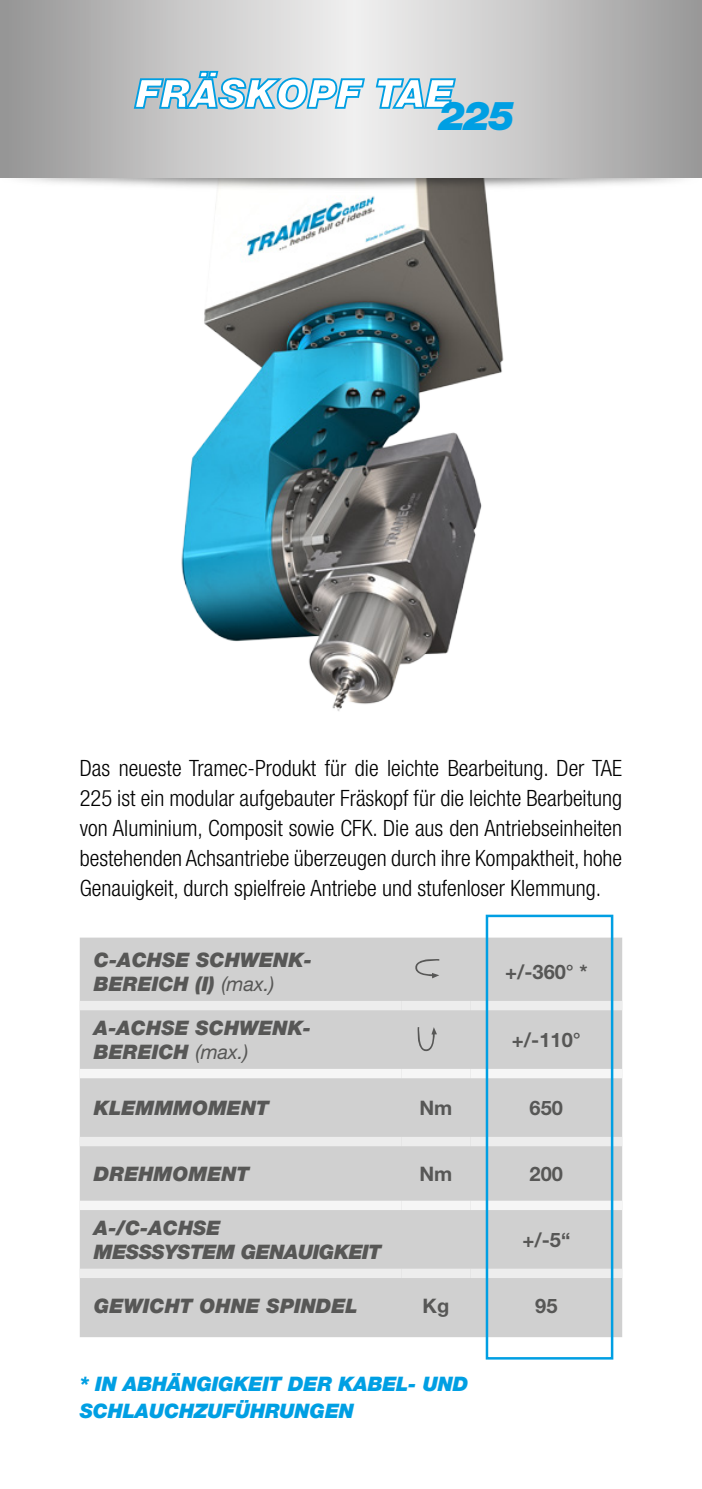
<style>
.page{position:relative;width:702px;height:1489px;background:#fff}
.page>*{position:absolute;margin:0;border:0;box-sizing:border-box;transform-origin:0 0}
.t1{font:italic 900 40px "Helvetica Neue LT";color:#009fe3}
.t2{font:300 condensed 22.5px/30px "Helvetica Neue LT";color:#000;text-align:justify}
.t3{font:italic 900 20px/24px "Helvetica Neue LT";color:#575756}
.t4{font:italic 900 20px/27.5px "Helvetica Neue LT";letter-spacing:-.01em;color:#009fe3}
.t5{font:700 20px "Helvetica Neue LT";color:#575756}
.t6{font:italic 900 20px/24px "Helvetica Neue LT";letter-spacing:-.025em;color:#575756}
.s1{font-weight:400}
</style>
<div class="page">
<img style="left:181px;top:193px;width:323px;height:518px">
<div style="left:80px;top:937px;width:542px;height:399px;background:#d0d0d0"></div>
<div style="left:80px;top:1000px;width:321px;height:10px;background:#ededed"></div>
<div style="left:401px;top:1000px;width:69px;height:10px;background:#ededed"></div>
<div style="left:470px;top:1000px;width:152px;height:10px;background:#ededed"></div>
<div style="left:80px;top:1136px;width:321px;height:10px;background:#ededed"></div>
<div style="left:401px;top:1136px;width:69px;height:10px;background:#ededed"></div>
<div style="left:470px;top:1136px;width:152px;height:10px;background:#ededed"></div>
<div style="left:80px;top:1268px;width:321px;height:9px;background:#ededed"></div>
<div style="left:401px;top:1268px;width:69px;height:9px;background:#ededed"></div>
<div style="left:470px;top:1268px;width:152px;height:9px;background:#ededed"></div>
<div style="left:80px;top:1068px;width:321px;height:10px;background:#f6f6f6"></div>
<div style="left:401px;top:1068px;width:69px;height:10px;background:#f6f6f6"></div>
<div style="left:470px;top:1068px;width:152px;height:10px;background:#f6f6f6"></div>
<div style="left:80px;top:1200px;width:321px;height:9px;background:#f6f6f6"></div>
<div style="left:401px;top:1200px;width:69px;height:9px;background:#f6f6f6"></div>
<div style="left:470px;top:1200px;width:152px;height:9px;background:#f6f6f6"></div>
<svg style="left:413px;top:958px;width:26px;height:20px"></svg>
<svg style="left:417px;top:1027px;width:20px;height:25px"></svg>
<img style="left:0;top:177px;width:702px;height:16px">
<svg style="left:0;top:0;width:702px;height:177px;background:#c1c1c1"></svg>
<svg style="left:133px;top:55px;width:324px;height:55px"></svg>
<div style="left:485px;top:914px;width:128px;height:445px;border:2px solid #009fe3"></div>
<p class="t1" style="left:439px;top:91px;width:78px">225</p>
<p class="t2" style="left:80px;top:753px;width:544px">Das neueste Tramec-Produkt für die leichte Bearbeitung. Der TAE 225 ist ein modular aufgebauter Fräskopf für die leichte Bearbeitung von Aluminium, Composit sowie CFK. Die aus den Antriebseinheiten bestehenden Achsantriebe überzeugen durch ihre Kompaktheit, hohe Genauigkeit, durch spielfreie Antriebe und stufenloser Klemmung.</p>
<p class="t3" style="left:94px;top:947px;width:219px">C-ACHSE SCHWENK-<br>BEREICH (I) <span class="s1">(max.)</span></p>
<p class="t3" style="left:94px;top:1015px;width:219px">A-ACHSE SCHWENK-<br>BEREICH <span class="s1">(max.)</span></p>
<p class="t5" style="left:505px;top:959px;width:84px">+/-360° *</p>
<p class="t5" style="left:512px;top:1027px;width:70px">+/-110°</p>
<p class="t3" style="left:94px;top:1095px;width:177px">KLEMMMOMENT</p>
<p class="t5" style="left:419px;top:1095px;width:34px">Nm</p>
<p class="t5" style="left:529px;top:1095px;width:35px">650</p>
<p class="t3" style="left:94px;top:1161px;width:157px">DREHMOMENT</p>
<p class="t5" style="left:419px;top:1161px;width:34px">Nm</p>
<p class="t5" style="left:529px;top:1161px;width:35px">200</p>
<p class="t6" style="left:94px;top:1215px;width:289px">A-/C-ACHSE<br>MESSSYSTEM GENAUIGKEIT</p>
<p class="t5" style="left:522px;top:1227px;width:49px">+/-5“</p>
<p class="t3" style="left:94px;top:1293px;width:265px">GEWICHT OHNE SPINDEL</p>
<p class="t5" style="left:422px;top:1293px;width:28px">Kg</p>
<p class="t5" style="left:535px;top:1293px;width:24px">95</p>
<p class="t4" style="left:80px;top:1369px;width:390px">* IN ABHÄNGIGKEIT DER KABEL- UND<br>SCHLAUCHZUFÜHRUNGEN</p>
</div>
